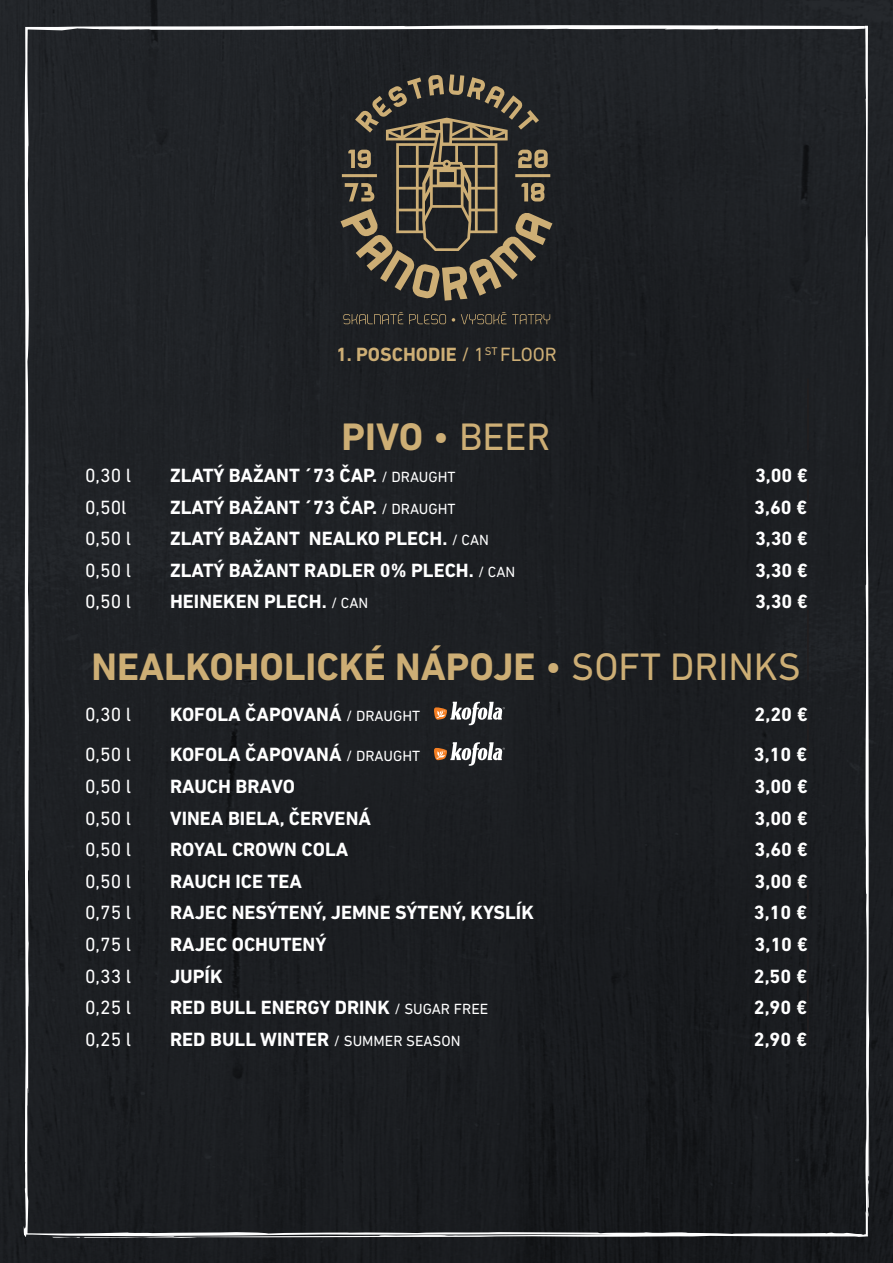
<style>
.page{position:relative;width:893px;height:1263px;background:#fff}
.page>*{position:absolute;margin:0;border:0;box-sizing:border-box;transform-origin:0 0}
.nadpis_SK{font:700 39px "DIN Next LT Pro";color:#cdae75}
.nadpis_SK-2{font:39px "DIN Next LT Pro";color:#cdae75}
.menu_SK{font:700 19.5px "DIN Next LT Pro";color:#fff}
.t1{font:19.5px "DIN Next LT Pro";color:#fff}
.cena{font:700 19.5px "DIN Next LT Pro";color:#fff}
.t2{font:700 19.5px "DIN Next LT Pro";color:#cdae75}
.s1{font-weight:400}
.s2{font-weight:700}
.s3{font-weight:400;font-size:15px}
</style>
<div class="page">
<img style="left:0;top:0;width:893px;height:1263px">
<div style="left:24px;top:24px;width:845px;height:1215px;background:#1d1f22"></div>
<hr style="left:807px;top:378px;width:2px;height:72px;background:#231f20">
<hr style="left:807px;top:482px;width:2px;height:31px;background:#231f20">
<hr style="left:807px;top:608px;width:2px;height:72px;background:#231f20">
<hr style="left:807px;top:721px;width:2px;height:40px;background:#231f20">
<hr style="left:807px;top:888px;width:2px;height:31px;background:#231f20">
<hr style="left:807px;top:951px;width:2px;height:32px;background:#231f20">
<hr style="left:807px;top:983px;width:2px;height:31px;background:#231f20">
<hr style="left:807px;top:1014px;width:2px;height:32px;background:#231f20">
<svg style="left:434px;top:702px;width:71px;height:23px"></svg>
<svg style="left:434px;top:742px;width:71px;height:24px"></svg>
<p class="t2" style="left:336px;top:343px;width:222px">1. POSCHODIE <span class="s1">/ 1</span><sup>ST</sup> <span class="s1">FLOOR</span></p>
<p class="nadpis_SK-2" style="left:342px;top:414px;width:210px"><span class="s2">PIVO</span> • BEER</p>
<p class="t1" style="left:85px;top:464px;width:48px">0,30 l</p>
<p class="menu_SK" style="left:170px;top:464px;width:287px">ZLATÝ BAŽANT ´73 ČAP. <span class="s3">/ DRAUGHT</span></p>
<p class="cena" style="left:755px;top:464px;width:54px">3,00 €</p>
<p class="t1" style="left:85px;top:496px;width:43px">0,50l</p>
<p class="menu_SK" style="left:170px;top:495px;width:287px">ZLATÝ BAŽANT ´73 ČAP. <span class="s3">/ DRAUGHT</span></p>
<p class="cena" style="left:754px;top:495px;width:54px">3,60 €</p>
<p class="t1" style="left:85px;top:527px;width:48px">0,50 l</p>
<p class="menu_SK" style="left:170px;top:527px;width:320px">ZLATÝ BAŽANT NEALKO PLECH. <span class="s3">/ CAN</span></p>
<p class="cena" style="left:755px;top:527px;width:54px">3,30 €</p>
<p class="t1" style="left:85px;top:559px;width:48px">0,50 l</p>
<p class="menu_SK" style="left:170px;top:559px;width:347px">ZLATÝ BAŽANT RADLER 0% PLECH. <span class="s3">/ CAN</span></p>
<p class="cena" style="left:755px;top:559px;width:54px">3,30 €</p>
<p class="t1" style="left:85px;top:590px;width:48px">0,50 l</p>
<p class="menu_SK" style="left:170px;top:590px;width:200px">HEINEKEN PLECH. <span class="s3">/ CAN</span></p>
<p class="cena" style="left:755px;top:590px;width:54px">3,30 €</p>
<p class="nadpis_SK" style="left:91px;top:644px;width:711px">NEALKOHOLICKÉ NÁPOJE <span class="s1">• SOFT DRINKS</span></p>
<p class="t1" style="left:85px;top:703px;width:48px">0,30 l</p>
<p class="menu_SK" style="left:170px;top:703px;width:252px">KOFOLA ČAPOVANÁ <span class="s3">/ DRAUGHT</span></p>
<p class="cena" style="left:755px;top:703px;width:55px">2,20 €</p>
<p class="t1" style="left:85px;top:743px;width:48px">0,50 l</p>
<p class="menu_SK" style="left:170px;top:743px;width:252px">KOFOLA ČAPOVANÁ <span class="s3">/ DRAUGHT</span></p>
<p class="cena" style="left:754px;top:743px;width:55px">3,10 €</p>
<p class="t1" style="left:85px;top:775px;width:48px">0,50 l</p>
<p class="menu_SK" style="left:170px;top:775px;width:126px">RAUCH BRAVO</p>
<p class="cena" style="left:755px;top:775px;width:55px">3,00 €</p>
<p class="t1" style="left:85px;top:807px;width:48px">0,50 l</p>
<p class="menu_SK" style="left:170px;top:806px;width:202px">VINEA BIELA, ČERVENÁ</p>
<p class="cena" style="left:755px;top:806px;width:55px">3,00 €</p>
<p class="t1" style="left:85px;top:838px;width:48px">0,50 l</p>
<p class="menu_SK" style="left:170px;top:838px;width:180px">ROYAL CROWN COLA</p>
<p class="cena" style="left:755px;top:838px;width:55px">3,60 €</p>
<p class="t1" style="left:85px;top:870px;width:48px">0,50 l</p>
<p class="menu_SK" style="left:170px;top:870px;width:133px">RAUCH ICE TEA</p>
<p class="cena" style="left:755px;top:870px;width:55px">3,00 €</p>
<p class="t1" style="left:85px;top:901px;width:48px">0,75 l</p>
<p class="menu_SK" style="left:170px;top:901px;width:365px">RAJEC NESÝTENÝ, JEMNE SÝTENÝ, KYSLÍK</p>
<p class="cena" style="left:754px;top:901px;width:55px">3,10 €</p>
<p class="t1" style="left:85px;top:933px;width:48px">0,75 l</p>
<p class="menu_SK" style="left:170px;top:933px;width:158px">RAJEC OCHUTENÝ</p>
<p class="cena" style="left:755px;top:933px;width:55px">3,10 €</p>
<p class="t1" style="left:85px;top:965px;width:48px">0,33 l</p>
<p class="menu_SK" style="left:170px;top:965px;width:54px">JUPÍK</p>
<p class="cena" style="left:754px;top:965px;width:55px">2,50 €</p>
<p class="t1" style="left:85px;top:996px;width:48px">0,25 l</p>
<p class="menu_SK" style="left:170px;top:996px;width:320px">RED BULL ENERGY DRINK <span class="s3">/ SUGAR FREE</span></p>
<p class="cena" style="left:754px;top:996px;width:55px">2,90 €</p>
<p class="t1" style="left:85px;top:1028px;width:48px">0,25 l</p>
<p class="menu_SK" style="left:170px;top:1028px;width:292px">RED BULL WINTER <span class="s3">/ SUMMER SEASON</span></p>
<p class="cena" style="left:754px;top:1028px;width:55px">2,90 €</p>
</div>
